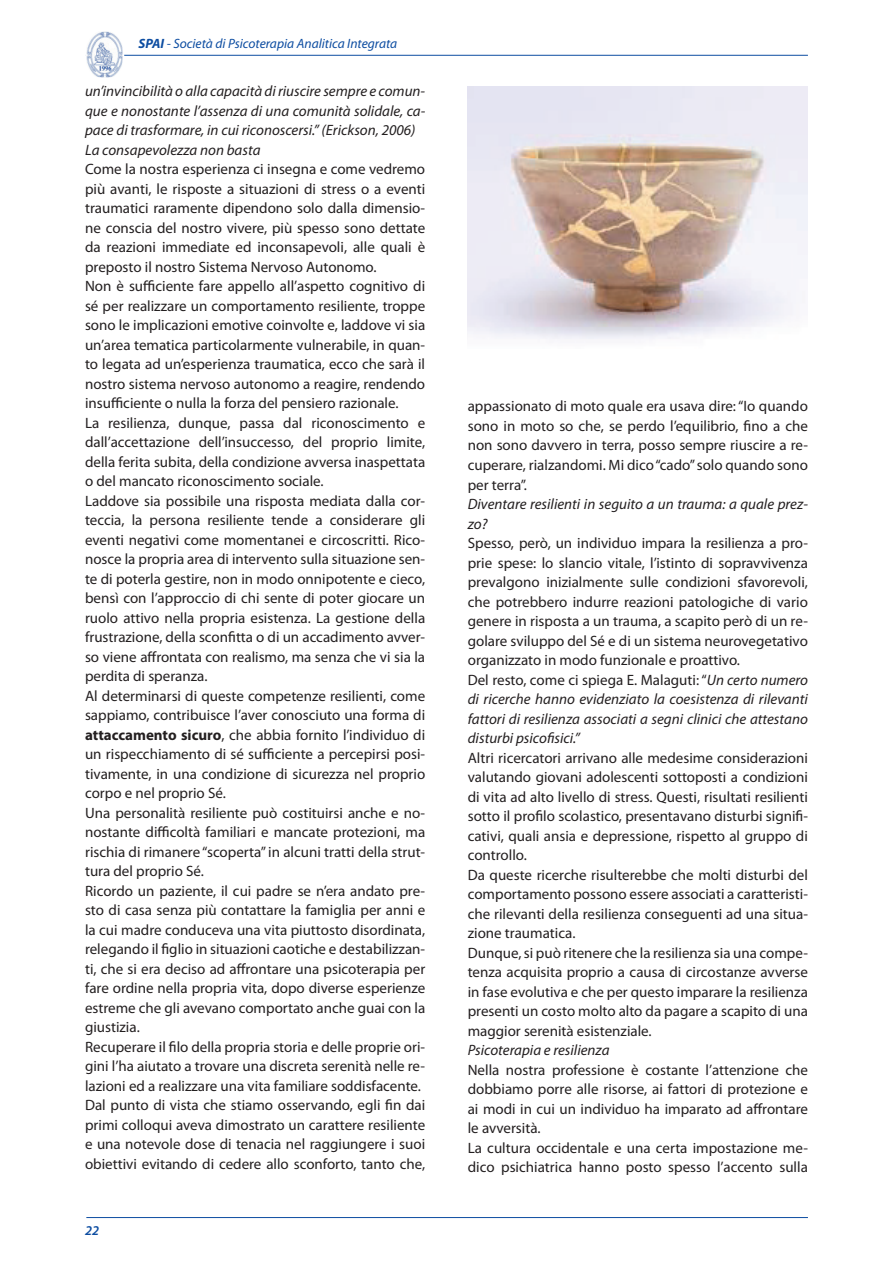
<style>
.page{position:relative;width:893px;height:1263px;background:#fff}
.page>*{position:absolute;margin:0;border:0;box-sizing:border-box;transform-origin:0 0}
.t1{font:15px/19.5px "Myriad Pro";color:#231f20}
.t2{font:italic 15px/19.5px "Myriad Pro";color:#231f20}
.t3{font:italic 13.5px "Myriad Pro";color:#0d4da1}
.t4{font:italic 600 13.5px "Myriad Pro";color:#0d4da1}
.s1{font-weight:700}
.s2{font-style:italic}
</style>
<div class="page">
<hr style="left:86px;top:1217px;width:722px;height:1px;background:#0d4da1">
<hr style="left:85px;top:55px;width:723px;height:1px;background:#0d4da1">
<svg style="left:85px;top:30px;width:39px;height:50px"></svg>
<img style="left:86px;top:31px;width:37px;height:46px">
<img style="left:468px;top:86px;width:340px;height:253px">
<p class="t3" style="left:139px;top:36px;width:260px"><span class="s1">SPAI</span> - Società di Psicoterapia Analitica Integrata</p>
<p class="t2" style="left:85px;top:82px;width:342px">un’invincibilità o alla capacità di riuscire sempre e comun&shy;que e nonostante l’assenza di una comunità solidale, ca&shy;pace di trasformare, in cui riconoscersi.” (Erickson, 2006)<br>La consapevolezza non basta</p>
<p class="t1" style="left:85px;top:160px;width:342px">Come la nostra esperienza ci insegna e come vedremo più avanti, le risposte a situazioni di stress o a eventi traumatici raramente dipendono solo dalla dimensio&shy;ne conscia del nostro vivere, più spesso sono dettate da reazioni immediate ed inconsapevoli, alle quali è preposto il nostro Sistema Nervoso Autonomo.<br>Non è sufficiente fare appello all’aspetto cognitivo di sé per realizzare un comportamento resiliente, troppe sono le implicazioni emotive coinvolte e, laddove vi sia un’area tematica particolarmente vulnerabile, in quan&shy;to legata ad un’esperienza traumatica, ecco che sarà il nostro sistema nervoso autonomo a reagire, rendendo insufficiente o nulla la forza del pensiero razionale.<br>La resilienza, dunque, passa dal riconoscimento e dall’accettazione dell’insuccesso, del proprio limite, della ferita subita, della condizione avversa inaspettata o del mancato riconoscimento sociale.<br>Laddove sia possibile una risposta mediata dalla cor&shy;teccia, la persona resiliente tende a considerare gli eventi negativi come momentanei e circoscritti. Rico&shy;nosce la propria area di intervento sulla situazione sen&shy;te di poterla gestire, non in modo onnipotente e cieco, bensì con l’approccio di chi sente di poter giocare un ruolo attivo nella propria esistenza. La gestione della frustrazione, della sconfitta o di un accadimento avver&shy;so viene affrontata con realismo, ma senza che vi sia la perdita di speranza.<br>Al determinarsi di queste competenze resilienti, come sappiamo, contribuisce l’aver conosciuto una forma di <span class="s1">attaccamento sicuro</span>, che abbia fornito l’individuo di un rispecchiamento di sé sufficiente a percepirsi posi&shy;tivamente, in una condizione di sicurezza nel proprio corpo e nel proprio Sé.<br>Una personalità resiliente può costituirsi anche e no&shy;nostante difficoltà familiari e mancate protezioni, ma rischia di rimanere “scoperta” in alcuni tratti della strut&shy;tura del proprio Sé.<br>Ricordo un paziente, il cui padre se n’era andato pre&shy;sto di casa senza più contattare la famiglia per anni e la cui madre conduceva una vita piuttosto disordinata, relegando il figlio in situazioni caotiche e destabilizzan&shy;ti, che si era deciso ad affrontare una psicoterapia per fare ordine nella propria vita, dopo diverse esperienze estreme che gli avevano comportato anche guai con la giustizia.<br>Recuperare il filo della propria storia e delle proprie ori&shy;gini l’ha aiutato a trovare una discreta serenità nelle re&shy;lazioni ed a realizzare una vita familiare soddisfacente.<br>Dal punto di vista che stiamo osservando, egli fin dai primi colloqui aveva dimostrato un carattere resiliente e una notevole dose di tenacia nel raggiungere i suoi obiettivi evitando di cedere allo sconforto, tanto che,</p>
<p class="t4" style="left:85px;top:1223px;width:16px">22</p>
<p class="t1" style="left:468px;top:397px;width:342px;text-align:justify">appassionato di moto quale era usava dire: “Io quando sono in moto so che, se perdo l’equilibrio, fino a che non sono davvero in terra, posso sempre riuscire a re&shy;cuperare, rialzandomi. Mi dico “cado” solo quando sono per terra”.</p>
<p class="t2" style="left:468px;top:495px;width:342px">Diventare resilienti in seguito a un trauma: a quale prez&shy;zo?</p>
<p class="t1" style="left:468px;top:533px;width:342px">Spesso, però, un individuo impara la resilienza a pro&shy;prie spese: lo slancio vitale, l’istinto di sopravvivenza prevalgono inizialmente sulle condizioni sfavorevoli, che potrebbero indurre reazioni patologiche di vario genere in risposta a un trauma, a scapito però di un re&shy;golare sviluppo del Sé e di un sistema neurovegetativo organizzato in modo funzionale e proattivo.<br>Del resto, come ci spiega E. Malaguti: “<span class="s2">Un certo numero di ricerche hanno evidenziato la coesistenza di rilevanti fattori di resilienza associati a segni clinici che attestano disturbi psicofisici.”</span></p>
<p class="t1" style="left:468px;top:748px;width:342px">Altri ricercatori arrivano alle medesime considerazioni valutando giovani adolescenti sottoposti a condizioni di vita ad alto livello di stress. Questi, risultati resilienti sotto il profilo scolastico, presentavano disturbi signifi&shy;cativi, quali ansia e depressione, rispetto al gruppo di controllo.<br>Da queste ricerche risulterebbe che molti disturbi del comportamento possono essere associati a caratteristi&shy;che rilevanti della resilienza conseguenti ad una situa&shy;zione traumatica.<br>Dunque, si può ritenere che la resilienza sia una compe&shy;tenza acquisita proprio a causa di circostanze avverse in fase evolutiva e che per questo imparare la resilienza presenti un costo molto alto da pagare a scapito di una maggior serenità esistenziale.</p>
<p class="t2" style="left:468px;top:1041px;width:143px">Psicoterapia e resilienza</p>
<p class="t1" style="left:468px;top:1060px;width:342px">Nella nostra professione è costante l’attenzione che dobbiamo porre alle risorse, ai fattori di protezione e ai modi in cui un individuo ha imparato ad affrontare le avversità.<br>La cultura occidentale e una certa impostazione me&shy;dico psichiatrica hanno posto spesso l’accento sulla</p>
</div>
